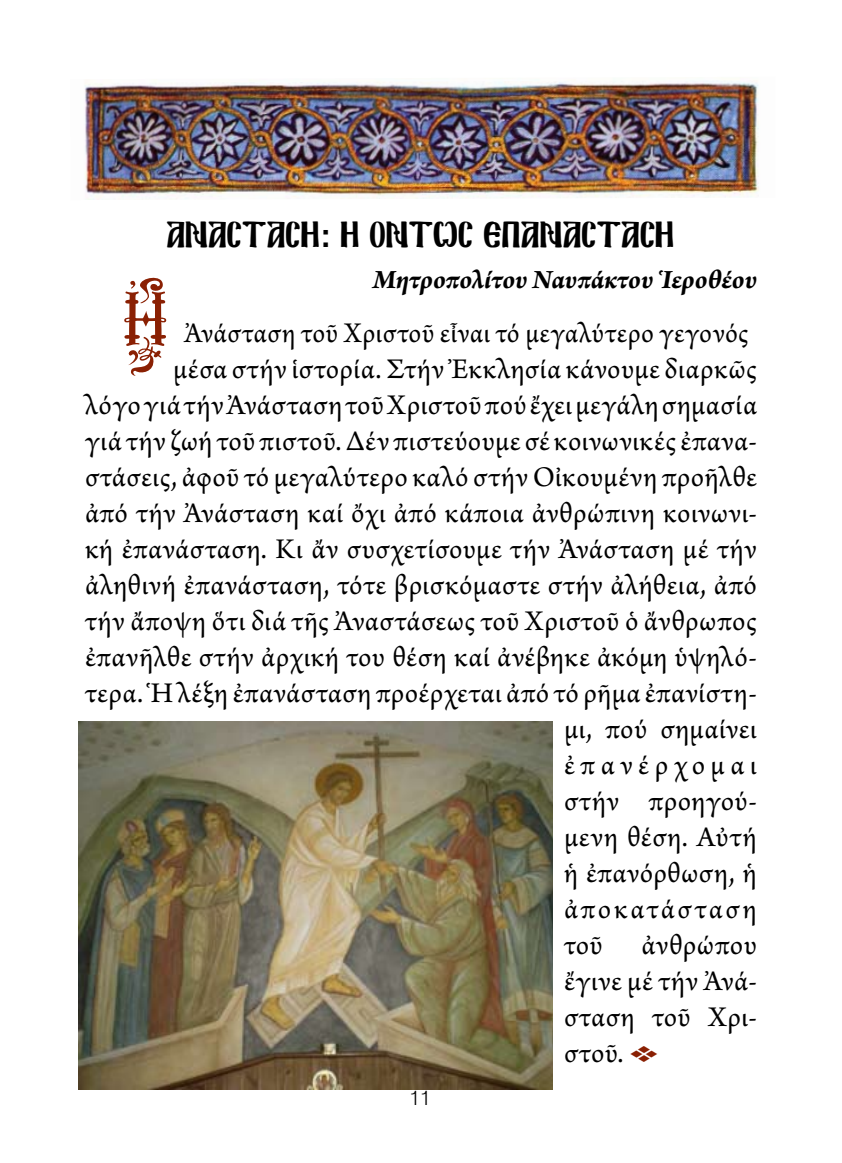
<style>
.page{position:relative;width:842px;height:1163px;background:#fff}
.page>*{position:absolute;margin:0;border:0;box-sizing:border-box;transform-origin:0 0}
.t1{font:100px "Mg Konstantinos";color:#8a2003}
.t2{font:32px "Mg Ekklisia Normal";color:#000}
.t3{font:30px/36px "Arno Pro";letter-spacing:.02em;color:#000;text-align:justify}
.t4{font:30px "Arno Pro";letter-spacing:.02em;color:#000;scale:.96 1}
.t5{font:30px "Arno Pro";letter-spacing:.095em;color:#000}
.t6{font:30px "Arno Pro";letter-spacing:.19em;color:#000}
.t7{font:italic 700 28px "Arno Pro";letter-spacing:-.005em;color:#000}
.t8{font:300 20px "UB Helvetica";color:#000}
.s1{font-family:"Arial";font-weight:700}
.s2{font-family:"Type Embellishments One Let Plain";font-size:24px;color:#8a2003}
</style>
<div class="page">
<img style="left:84px;top:80px;width:675px;height:120px">
<img style="left:78px;top:721px;width:475px;height:368px">
<p class="t2" style="left:167px;top:221px;width:509px">ANASTASH<span class="s1">:</span> H ONTVS EpANASTASH</p>
<p class="t7" style="left:373px;top:263px;width:386px">Μητροπολίτου Ναυπάκτου Ἱεροθέου</p>
<h1 class="t1" style="left:124px;top:276px;width:48px">H</h1>
<p class="t4" style="left:185px;top:315px;width:589px">Ἀνάσταση τοῦ Χριστοῦ εἶναι τό μεγαλύτερο γεγονός</p>
<p class="t3" style="left:173px;top:352px;width:585px">μέσα στήν ἱστορία. Στήν Ἐκκλησία κάνουμε διαρκῶς</p>
<p class="t3" style="left:85px;top:388px;width:673px">λόγο γιά τήν Ἀνάσταση τοῦ Χριστοῦ πού ἔχει μεγάλη σημασία</p>
<p class="t3" style="left:85px;top:424px;width:673px">γιά τήν ζωή τοῦ πιστοῦ. Δέν πιστεύουμε σέ κοινωνικές ἐπανα-</p>
<p class="t3" style="left:85px;top:460px;width:673px">στάσεις, ἀφοῦ τό μεγαλύτερο καλό στήν Οἰκουμένη προῆλθε</p>
<p class="t3" style="left:85px;top:496px;width:673px">ἀπό τήν Ἀνάσταση καί ὄχι ἀπό κάποια ἀνθρώπινη κοινωνι-</p>
<p class="t3" style="left:85px;top:532px;width:673px">κή ἐπανάσταση. Κι ἄν συσχετίσουμε τήν Ἀνάσταση μέ τήν</p>
<p class="t3" style="left:85px;top:568px;width:673px">ἀληθινή ἐπανάσταση, τότε βρισκόμαστε στήν ἀλήθεια, ἀπό</p>
<p class="t3" style="left:85px;top:604px;width:673px">τήν ἄποψη ὅτι διά τῆς Ἀναστάσεως τοῦ Χριστοῦ ὁ ἄνθρωπος</p>
<p class="t3" style="left:85px;top:640px;width:673px">ἐπανῆλθε στήν ἀρχική του θέση καί ἀνέβηκε ἀκόμη ὑψηλό-</p>
<p class="t3" style="left:85px;top:676px;width:673px">τερα. Ἡ λέξη ἐπανάσταση προέρχεται ἀπό τό ρῆμα ἐπανίστη-</p>
<p class="t3" style="left:564px;top:712px;width:194px">μι, πού σημαίνει</p>
<p class="t6" style="left:564px;top:747px;width:194px">ἐπανέρχομαι</p>
<p class="t3" style="left:564px;top:784px;width:194px">στήν προηγού-</p>
<p class="t3" style="left:564px;top:820px;width:194px">μενη θέση. Αὐτή</p>
<p class="t3" style="left:564px;top:856px;width:194px">ἡ ἐπανόρθωση, ἡ</p>
<p class="t5" style="left:564px;top:891px;width:194px">ἀποκατάσταση</p>
<p class="t3" style="left:564px;top:928px;width:40px">τοῦ</p>
<p class="t3" style="left:564px;top:928px;width:194px;text-indent:77px">ἀνθρώπου ἔγινε μέ τήν Ἀνά&shy;σταση τοῦ Χρι&shy;στοῦ. <span class="s2">E</span></p>
<p class="t8" style="left:409px;top:1085px;width:23px">11</p>
</div>
